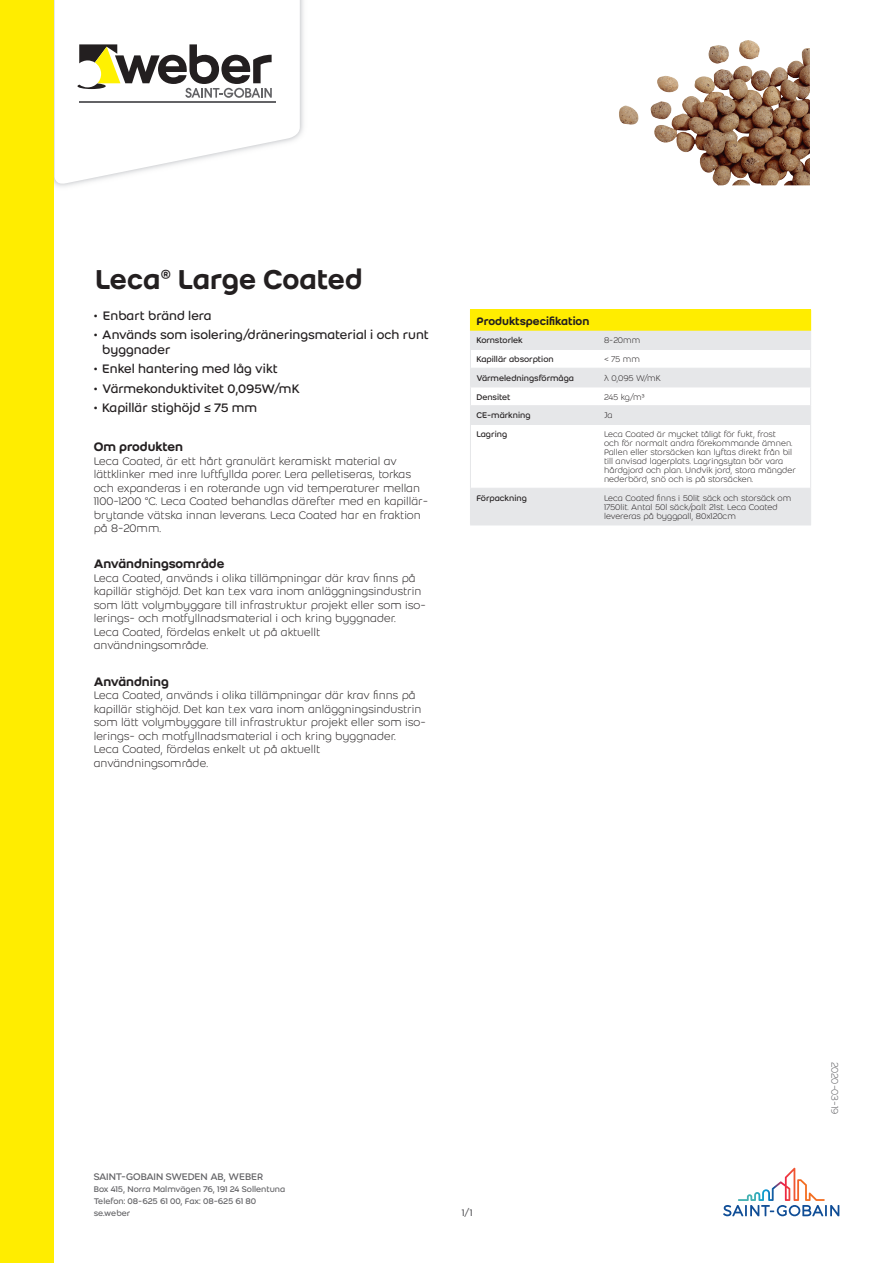
<style>
.page{position:relative;width:893px;height:1263px;background:#fff}
.page>*{position:absolute;margin:0;border:0;box-sizing:border-box;transform-origin:0 0}
.Product_name{font:500 30px "Weber";letter-spacing:-.01em;color:#231f20}
.t1{font:13.5px/15px "Weber";color:#231f20}
.Second_header{font:500 13.5px "Weber";color:#231f20}
.Body_text{font:300 12px/13.5px "Weber";color:#231f20}
.header_1{font:500 12px "Weber";color:#231f20}
.Address_-_company{font:10.5px "Weber";letter-spacing:-.01em;color:#636366}
.Last_modification_da{font:300 10.5px "Weber";letter-spacing:-.02em;color:#636366}
.Paging{font:10.5px "Weber";color:#636366}
.column_2{font:300 9px/9px "Weber";color:#231f20}
.column_1{font:9px "Weber";color:#231f20}
.Address{font:9px "Weber";letter-spacing:-.005em;color:#636366}
</style>
<div class="page">
<img style="left:54px;top:0;width:250px;height:187px">
<svg style="left:55px;top:0;width:245px;height:186px"></svg>
<hr style="left:79px;top:101px;width:196px;height:1px;background:#636366">
<svg style="left:77px;top:44px;width:195px;height:54px"></svg>
<div style="left:0;top:0;width:54px;height:1263px;background:#ffed00"></div>
<svg style="left:723px;top:1168px;width:116px;height:48px"></svg>
<img style="left:653px;top:40px;width:157px;height:145px">
<div style="left:470px;top:310px;width:341px;height:21px;background:#ffed00"></div>
<svg style="left:471px;top:331px;width:339px;height:194px"></svg>
<hr style="left:470px;top:349px;width:128px;height:1px;background:#e6e7e9">
<hr style="left:598px;top:349px;width:213px;height:1px;background:#e6e7e9">
<hr style="left:470px;top:368px;width:128px;height:1px;background:#e6e7e9">
<hr style="left:598px;top:368px;width:213px;height:1px;background:#e6e7e9">
<hr style="left:470px;top:387px;width:128px;height:1px;background:#e6e7e9">
<hr style="left:598px;top:387px;width:213px;height:1px;background:#e6e7e9">
<hr style="left:470px;top:405px;width:128px;height:1px;background:#e6e7e9">
<svg style="left:470px;top:330px;width:1px;height:94px"></svg>
<hr style="left:598px;top:405px;width:213px;height:1px;background:#e6e7e9">
<svg style="left:810px;top:330px;width:1px;height:94px"></svg>
<hr style="left:470px;top:424px;width:128px;height:1px;background:#e6e7e9">
<hr style="left:470px;top:425px;width:1px;height:63px;background:#e6e7e9">
<hr style="left:598px;top:424px;width:213px;height:1px;background:#e6e7e9">
<hr style="left:810px;top:425px;width:1px;height:63px;background:#e6e7e9">
<hr style="left:470px;top:488px;width:128px;height:1px;background:#e6e7e9">
<hr style="left:470px;top:489px;width:1px;height:36px;background:#e6e7e9">
<hr style="left:470px;top:525px;width:128px;height:1px;background:#e6e7e9">
<hr style="left:598px;top:488px;width:213px;height:1px;background:#e6e7e9">
<hr style="left:810px;top:489px;width:1px;height:36px;background:#e6e7e9">
<hr style="left:598px;top:525px;width:213px;height:1px;background:#e6e7e9">
<p class="Product_name" style="left:95px;top:257px;width:269px">Leca® Large Coated</p>
<p class="t1" style="left:94px;top:308px;width:119px">• Enbart bränd lera</p>
<p class="t1" style="left:102px;top:327px;width:328px;text-indent:-9px">• Används som isolering/dräneringsmaterial i och runt byggnader</p>
<p class="t1" style="left:94px;top:361px;width:185px">• Enkel hantering med låg vikt</p>
<p class="t1" style="left:94px;top:380px;width:207px">• Värmekonduktivitet 0,095W/mK</p>
<p class="t1" style="left:94px;top:400px;width:165px">• Kapillär stighöjd ≤ 75 mm</p>
<p class="Second_header" style="left:94px;top:437px;width:91px">Om produkten</p>
<p class="Body_text" style="left:94px;top:454px;width:336px">Leca Coated, är ett hårt granulärt keramiskt material av lättklinker med inre luftfyllda porer. Lera pelletiseras, torkas och expanderas i en roterande ugn vid temperaturer mellan 1100-1200 °C. Leca Coated behandlas därefter med en kapillär&shy;brytande vätska innan leverans. Leca Coated har en fraktion på 8-20mm.</p>
<p class="Second_header" style="left:94px;top:554px;width:132px">Användningsområde</p>
<p class="Body_text" style="left:94px;top:571px;width:334px">Leca Coated, används i olika tillämpningar där krav finns på kapillär stighöjd. Det kan t.ex vara inom anläggningsindustrin som lätt volymbyggare till infrastruktur projekt eller som iso&shy;lerings- och motfyllnadsmaterial i och kring byggnader.<br>Leca Coated, fördelas enkelt ut på aktuellt användningsområde.</p>
<p class="Second_header" style="left:94px;top:671px;width:77px">Användning</p>
<p class="Body_text" style="left:94px;top:688px;width:334px">Leca Coated, används i olika tillämpningar där krav finns på kapillär stighöjd. Det kan t.ex vara inom anläggningsindustrin som lätt volymbyggare till infrastruktur projekt eller som iso&shy;lerings- och motfyllnadsmaterial i och kring byggnader.<br>Leca Coated, fördelas enkelt ut på aktuellt användningsområde.</p>
<p class="header_1" style="left:476px;top:312px;width:114px">Produktspecifikation</p>
<p class="column_1" style="left:476px;top:334px;width:48px">Kornstorlek</p>
<p class="column_2" style="left:604px;top:336px;width:38px">8-20mm</p>
<p class="column_1" style="left:476px;top:353px;width:79px">Kapillär absorption</p>
<p class="column_2" style="left:604px;top:355px;width:37px">&lt; 75 mm</p>
<p class="column_1" style="left:476px;top:372px;width:99px">Värmeledningsförmåga</p>
<p class="column_2" style="left:604px;top:373px;width:58px">λ 0,095 W/mK</p>
<p class="column_1" style="left:476px;top:390px;width:36px">Densitet</p>
<p class="column_2" style="left:604px;top:392px;width:42px">245 kg/m³</p>
<p class="column_1" style="left:476px;top:409px;width:56px">CE-märkning</p>
<p class="column_2" style="left:604px;top:411px;width:10px">Ja</p>
<p class="column_1" style="left:476px;top:428px;width:32px">Lagring</p>
<p class="column_2" style="left:604px;top:430px;width:193px">Leca Coated är mycket tåligt för fukt, frost<br>och för normalt andra förekommande ämnen.<br>Pallen eller storsäcken kan lyftas direkt från bil till anvisad lagerplats. Lagringsytan bör vara hårdgjord och plan. Undvik jord, stora mängder nederbörd, snö och is på storsäcken.</p>
<p class="column_1" style="left:476px;top:492px;width:52px">Förpackning</p>
<p class="column_2" style="left:604px;top:493px;width:189px">Leca Coated finns i 50lit säck och storsäck om<br>1750lit. Antal 50l säck/pall: 21st. Leca Coated levereras på byggpall, 80x120cm</p>
<p class="Address_-_company" style="left:94px;top:1169px;width:171px">SAINT-GOBAIN SWEDEN AB, WEBER</p>
<p class="Address" style="left:94px;top:1183px;width:193px">Box 415, Norra Malmvägen 76, 191 24 Sollentuna</p>
<p class="Address" style="left:94px;top:1195px;width:164px">Telefon: 08-625 61 00, Fax: 08-625 61 80</p>
<p class="Address" style="left:94px;top:1207px;width:38px">se.weber</p>
<p class="Paging" style="left:462px;top:1205px;width:12px">1/1</p>
<p class="Last_modification_da" style="left:842px;top:1062px;width:54px;rotate:90deg">2020-03-19</p>
</div>
